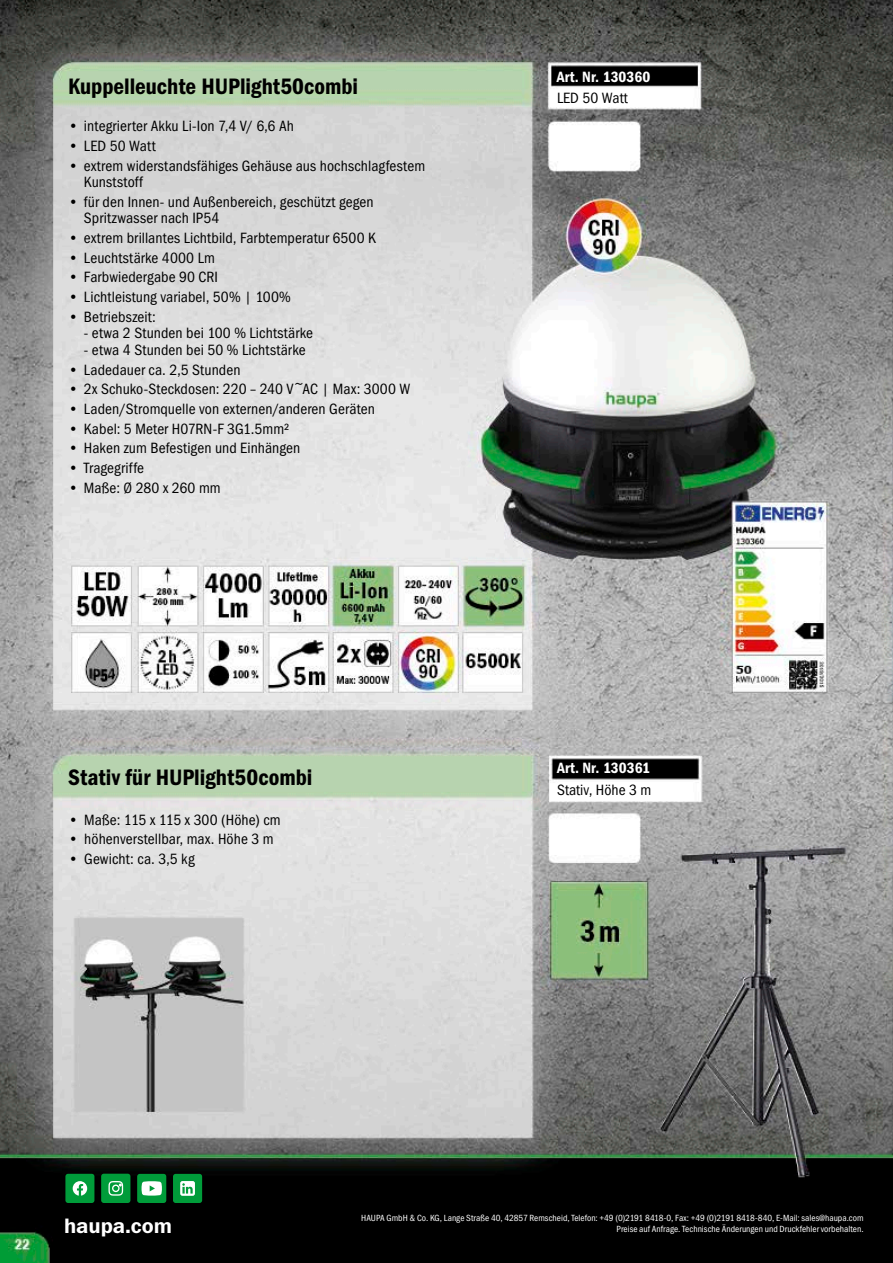
<style>
.page{position:relative;width:893px;height:1263px;background:#fff}
.page>*{position:absolute;margin:0;border:0;box-sizing:border-box;transform-origin:0 0}
.t1{font:22.5px "Franklin Gothic Demi Cond ITC";color:#000}
.t2{font:21px "Franklin Gothic Demi ITC";color:#fff}
.t3{font:15px/16.5px "Franklin Gothic Book Cond ITC";letter-spacing:.005em;color:#000}
.t4{font:15px "Franklin Gothic Demi Cond ITC";color:#fff}
.t5{font:9px/10.9px "Franklin Gothic Book Cond ITC";letter-spacing:.005em;color:#fff;text-align:right}
</style>
<div class="page">
<img style="left:0;top:0;width:893px;height:1263px">
<div style="left:65px;top:1174px;width:29px;height:29px;background:#009c3a;border-radius:3px"></div>
<svg style="left:73px;top:1181px;width:14px;height:14px"></svg>
<div style="left:101px;top:1174px;width:29px;height:29px;background:#009c3a;border-radius:3px"></div>
<svg style="left:108px;top:1181px;width:15px;height:15px"></svg>
<div style="left:137px;top:1174px;width:29px;height:29px;background:#009c3a;border-radius:3px"></div>
<svg style="left:142px;top:1181px;width:20px;height:14px"></svg>
<div style="left:173px;top:1174px;width:29px;height:29px;background:#009c3a;border-radius:3px"></div>
<svg style="left:180px;top:1181px;width:15px;height:15px"></svg>
<h1 class="t1" style="left:68px;top:73px;width:292px">Kuppelleuchte HUPlight50combi</h1>
<p class="t3" style="left:68px;top:118px;width:227px">• integrierter Akku Li-Ion 7,4 V/ 6,6 Ah</p>
<p class="t3" style="left:68px;top:138px;width:89px">• LED 50 Watt</p>
<p class="t3" style="left:84px;top:157px;width:343px;text-indent:-16px">• extrem widerstandsfähiges Gehäuse aus hochschlagfestem<br>Kunststoff</p>
<p class="t3" style="left:84px;top:194px;width:291px;text-indent:-16px">• für den Innen- und Außenbereich, geschützt gegen<br>Spritzwasser nach IP54</p>
<p class="t3" style="left:68px;top:230px;width:309px">• extrem brillantes Lichtbild, Farbtemperatur 6500 K</p>
<p class="t3" style="left:68px;top:250px;width:148px">• Leuchtstärke 4000 Lm</p>
<p class="t3" style="left:68px;top:269px;width:151px">• Farbwiedergabe 90 CRI</p>
<p class="t3" style="left:68px;top:289px;width:224px">• Lichtleistung variabel, 50% | 100%</p>
<p class="t3" style="left:68px;top:309px;width:89px">• Betriebszeit:</p>
<p class="t3" style="left:84px;top:325px;width:231px">- etwa 2 Stunden bei 100 % Lichtstärke</p>
<p class="t3" style="left:84px;top:342px;width:223px">- etwa 4 Stunden bei 50 % Lichtstärke</p>
<p class="t3" style="left:68px;top:361px;width:174px">• Ladedauer ca. 2,5 Stunden</p>
<p class="t3" style="left:68px;top:381px;width:344px">• 2x Schuko-Steckdosen: 220 – 240 V~AC | Max: 3000 W</p>
<p class="t3" style="left:68px;top:401px;width:309px">• Laden/Stromquelle von externen/anderen Geräten</p>
<p class="t3" style="left:68px;top:420px;width:223px">• Kabel: 5 Meter H07RN-F 3G1.5mm²</p>
<p class="t3" style="left:68px;top:440px;width:234px">• Haken zum Befestigen und Einhängen</p>
<p class="t3" style="left:68px;top:460px;width:78px">• Tragegriffe</p>
<p class="t3" style="left:68px;top:479px;width:154px">• Maße: Ø 280 x 260 mm</p>
<h1 class="t1" style="left:68px;top:764px;width:246px">Stativ für HUPlight50combi</h1>
<p class="t3" style="left:68px;top:811px;width:214px">• Maße: 115 x 115 x 300 (Höhe) cm</p>
<p class="t3" style="left:68px;top:831px;width:207px">• höhenverstellbar, max. Höhe 3 m</p>
<p class="t3" style="left:68px;top:851px;width:128px">• Gewicht: ca. 3,5 kg</p>
<p class="t4" style="left:557px;top:68px;width:95px">Art. Nr. 130360</p>
<p class="t3" style="left:557px;top:90px;width:72px">LED 50 Watt</p>
<p class="t4" style="left:557px;top:759px;width:94px">Art. Nr. 130361</p>
<p class="t3" style="left:557px;top:781px;width:96px">Stativ, Höhe 3 m</p>
<h2 class="t2" style="left:64px;top:1213px;width:110px">haupa.com</h2>
<p class="t5" style="left:361px;top:1212px;width:504px">HAUPA GmbH &amp; Co. KG, Lange Straße 40, 42857 Remscheid, Telefon: +49 (0)2191 8418-0, Fax: +49 (0)2191 8418-840, E-Mail: sales@haupa.com<br>Preise auf Anfrage. Technische Änderungen und Druckfehler vorbehalten.</p>
</div>
